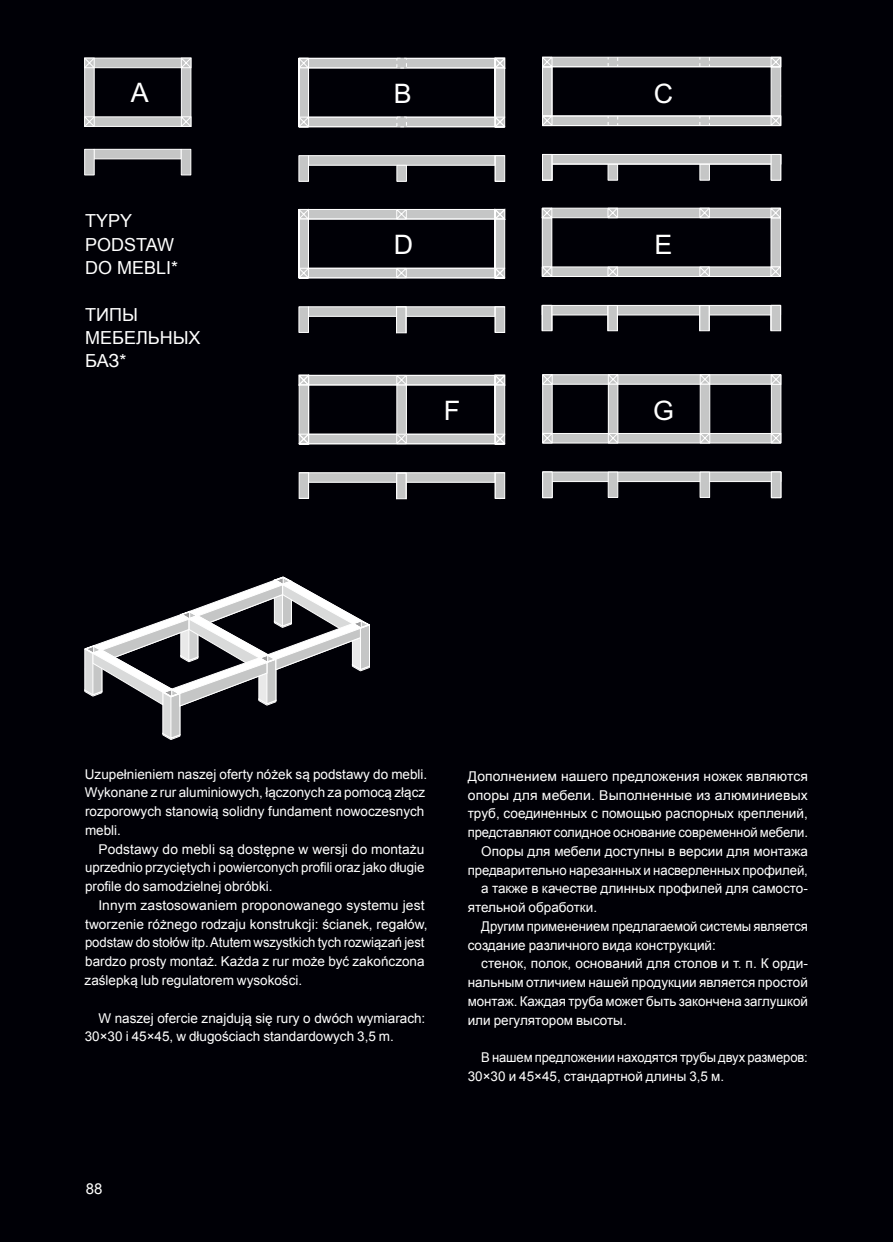
<style>
.page{position:relative;width:893px;height:1242px;background:#000006}
.page>*{position:absolute;margin:0;border:0;box-sizing:border-box;transform-origin:0 0}
.t1{font:26.85px "Arial";color:#fff}
.t2{font:18px/23.2px "Arial";color:#fff}
.t3{font:15px "Arial";color:#fff}
.t4{font:13.5px/18.8px "Arial";color:#fff}
.t5{font:13.5px "Arial";color:#fff;scale:1.04 1}
</style>
<div class="page">
<div style="left:94px;top:149px;width:88px;height:10px;background:#c5c6c6;border:1px solid #fff"></div>
<div style="left:84px;top:149px;width:11px;height:26px;background:#c5c6c6;border:1px solid #fff"></div>
<div style="left:181px;top:149px;width:10px;height:26px;background:#c5c6c6;border:1px solid #fff"></div>
<svg style="left:84px;top:57px;width:108px;height:70px"></svg>
<div style="left:308px;top:155px;width:187px;height:11px;background:#c5c6c6;border:1px solid #fff"></div>
<div style="left:396px;top:165px;width:11px;height:17px;background:#c5c6c6;border:1px solid #fff"></div>
<svg style="left:298px;top:57px;width:208px;height:71px"></svg>
<div style="left:298px;top:155px;width:11px;height:27px;background:#c5c6c6;border:1px solid #fff"></div>
<svg style="left:494px;top:155px;width:12px;height:27px"></svg>
<svg style="left:542px;top:56px;width:240px;height:125px"></svg>
<svg style="left:298px;top:208px;width:208px;height:126px"></svg>
<svg style="left:541px;top:207px;width:241px;height:125px"></svg>
<svg style="left:298px;top:374px;width:208px;height:125px"></svg>
<svg style="left:542px;top:374px;width:240px;height:125px"></svg>
<svg style="left:84px;top:576px;width:286px;height:164px"></svg>
<h1 class="t1" style="left:131px;top:75px;width:19px">A</h1>
<h1 class="t1" style="left:394px;top:76px;width:19px">B</h1>
<h1 class="t1" style="left:654px;top:76px;width:21px">C</h1>
<h2 class="t2" style="left:85px;top:210px;width:95px">TYPY<br>PODSTAW<br>DO MEBLI*</h2>
<h2 class="t2" style="left:85px;top:303px;width:117px">ТИПЫ<br>МЕБЕЛЬНЫХ<br>БАЗ*</h2>
<h1 class="t1" style="left:394px;top:227px;width:21px">D</h1>
<h1 class="t1" style="left:654px;top:227px;width:19px">E</h1>
<h1 class="t1" style="left:444px;top:393px;width:18px">F</h1>
<h1 class="t1" style="left:653px;top:393px;width:22px">G</h1>
<p class="t4" style="left:85px;top:764px;width:344px">Uzupełnieniem naszej oferty nóżek są podstawy do mebli.<br>Wykonane z rur aluminiowych, łączonych za pomocą złącz rozporowych stanowią solidny fundament nowoczesnych mebli.</p>
<p class="t4" style="left:85px;top:839px;width:341px;text-align:justify;text-indent:14px">Podstawy do mebli są dostępne w wersji do montażu uprzednio przyciętych i powierconych profili oraz jako długie profile do samodzielnej obróbki.</p>
<p class="t4" style="left:85px;top:896px;width:344px;text-indent:14px">Innym zastosowaniem proponowanego systemu jest tworzenie różnego rodzaju konstrukcji: ścianek, regałów, podstaw do stołów itp. Atutem wszystkich tych rozwiązań jest bardzo prosty montaż. Każda z rur może być zakończona zaślepką lub regulatorem wysokości.</p>
<p class="t4" style="left:85px;top:1008px;width:342px;text-indent:14px">W naszej ofercie znajdują się rury o dwóch wymiarach:<br>30×30 i 45×45, w długościach standardowych 3,5 m.</p>
<p class="t3" style="left:86px;top:1178px;width:18px">88</p>
<p class="t4" style="left:468px;top:767px;width:342px">Дополнением нашего предложения ножек являются</p>
<p class="t5" style="left:468px;top:786px;width:329px">опоры для мебели. Выполненные из алюминиевых</p>
<p class="t4" style="left:468px;top:804px;width:342px">труб, соединенных с помощью распорных креплений,</p>
<p class="t4" style="left:468px;top:823px;width:342px">представляют солидное основание современной мебели.</p>
<p class="t4" style="left:481px;top:842px;width:328px">Опоры для мебели доступны в версии для монтажа</p>
<p class="t4" style="left:468px;top:860px;width:342px">предварительно нарезанных и насверленных профилей,</p>
<p class="t4" style="left:481px;top:879px;width:328px">а также в качестве длинных профилей для самосто-</p>
<p class="t4" style="left:468px;top:898px;width:131px">ятельной обработки.</p>
<p class="t4" style="left:481px;top:917px;width:328px">Другим применением предлагаемой системы является</p>
<p class="t4" style="left:468px;top:935px;width:250px">создание различного вида конструкций:</p>
<p class="t4" style="left:481px;top:954px;width:328px">стенок, полок, оснований для столов и т. п. К орди-</p>
<p class="t4" style="left:468px;top:973px;width:342px">нальным отличием нашей продукции является простой</p>
<p class="t4" style="left:468px;top:992px;width:342px">монтаж. Каждая труба может быть закончена заглушкой</p>
<p class="t4" style="left:468px;top:1010px;width:161px">или регулятором высоты.</p>
<p class="t4" style="left:468px;top:1048px;width:342px;text-indent:14px">В нашем предложении находятся трубы двух размеров:<br>30×30 и 45×45, стандартной длины 3,5 м.</p>
</div>
